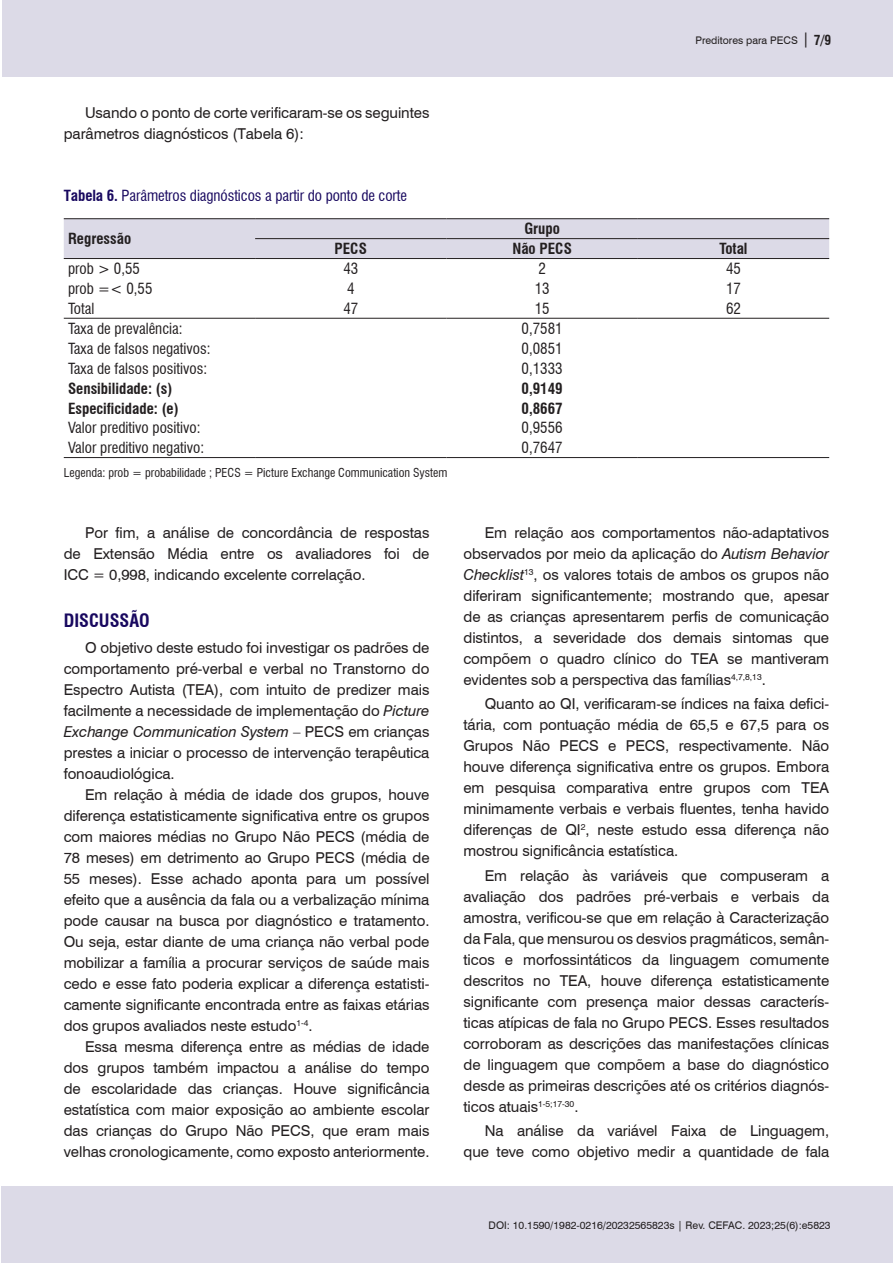
<style>
.page{position:relative;width:893px;height:1263px;background:#fff}
.page>*{position:absolute;margin:0;border:0;box-sizing:border-box;transform-origin:0 0}
.Nivel_1{font:700 condensed 18px "Swiss 721 BT";color:#18085f}
.Corpo_do_texto{font:15px/21px "Swiss 721 BT";letter-spacing:-.005em;color:#231f20;text-align:justify}
.Texto_tabelas{font:condensed 15px "Swiss 721 BT";color:#231f20}
.Texto_tabelas-2{font:700 condensed 15px "Swiss 721 BT";color:#231f20}
.Titulo_tabelas_e_gráficos{font:condensed 15px "Swiss 721 BT";letter-spacing:-.005em;color:#18085f}
.Legendas{font:condensed 12px "Swiss 721 BT";color:#231f20}
.t1{font:10.5px "Swiss 721 BT";color:#231f20}
.s1{font-size:15px}
.s2{font-weight:700;font-stretch:condensed;font-size:13.5px}
.s3{font-weight:700}
.s4{font-style:italic}
</style>
<div class="page">
<div style="left:1px;top:1186px;width:892px;height:77px;background:#dcdae7"></div>
<div style="left:2px;top:0;width:891px;height:77px;background:#dcdae7"></div>
<div style="left:64px;top:219px;width:765px;height:39px;background:#dcdae7"></div>
<hr style="left:255px;top:238px;width:191px;height:1px;background:#231f20">
<hr style="left:446px;top:238px;width:192px;height:1px;background:#231f20">
<hr style="left:638px;top:238px;width:191px;height:1px;background:#231f20">
<hr style="left:64px;top:258px;width:191px;height:1px;background:#231f20">
<hr style="left:255px;top:258px;width:191px;height:1px;background:#231f20">
<hr style="left:446px;top:258px;width:192px;height:1px;background:#231f20">
<hr style="left:638px;top:258px;width:191px;height:1px;background:#231f20">
<hr style="left:64px;top:318px;width:191px;height:1px;background:#231f20">
<hr style="left:255px;top:318px;width:191px;height:1px;background:#231f20">
<hr style="left:446px;top:318px;width:192px;height:1px;background:#231f20">
<hr style="left:638px;top:318px;width:191px;height:1px;background:#231f20">
<hr style="left:64px;top:218px;width:191px;height:1px;background:#231f20">
<hr style="left:255px;top:218px;width:191px;height:1px;background:#231f20">
<hr style="left:446px;top:218px;width:192px;height:1px;background:#231f20">
<hr style="left:638px;top:218px;width:191px;height:1px;background:#231f20">
<hr style="left:64px;top:457px;width:191px;height:1px;background:#231f20">
<hr style="left:255px;top:457px;width:191px;height:1px;background:#231f20">
<hr style="left:446px;top:457px;width:192px;height:1px;background:#231f20">
<hr style="left:638px;top:457px;width:191px;height:1px;background:#231f20">
<p class="Corpo_do_texto" style="left:64px;top:101px;width:367px;text-indent:21px">Usando o ponto de corte verificaram-se os seguintes parâmetros diagnósticos (Tabela 6):</p>
<p class="t1" style="left:695px;top:33px;width:137px">Preditores para PECS <span class="s1">|</span> <span class="s2">7/9</span></p>
<p class="Titulo_tabelas_e_gráficos" style="left:64px;top:187px;width:345px"><span class="s3">Tabela 6.</span> Parâmetros diagnósticos a partir do ponto de corte</p>
<p class="Texto_tabelas-2" style="left:68px;top:230px;width:65px">Regressão</p>
<p class="Texto_tabelas-2" style="left:524px;top:220px;width:37px">Grupo</p>
<p class="Texto_tabelas-2" style="left:335px;top:240px;width:34px">PECS</p>
<p class="Texto_tabelas-2" style="left:512px;top:240px;width:61px">Não PECS</p>
<p class="Texto_tabelas-2" style="left:719px;top:240px;width:30px">Total</p>
<p class="Texto_tabelas" style="left:68px;top:260px;width:74px">prob &gt; 0,55</p>
<p class="Texto_tabelas" style="left:343px;top:260px;width:16px">43</p>
<p class="Texto_tabelas" style="left:538px;top:260px;width:9px">2</p>
<p class="Texto_tabelas" style="left:726px;top:260px;width:16px">45</p>
<p class="Texto_tabelas" style="left:68px;top:280px;width:86px">prob =&lt; 0,55</p>
<p class="Texto_tabelas" style="left:347px;top:280px;width:9px">4</p>
<p class="Texto_tabelas" style="left:535px;top:280px;width:16px">13</p>
<p class="Texto_tabelas" style="left:726px;top:280px;width:16px">17</p>
<p class="Texto_tabelas" style="left:68px;top:300px;width:28px">Total</p>
<p class="Texto_tabelas" style="left:343px;top:300px;width:16px">47</p>
<p class="Texto_tabelas" style="left:535px;top:300px;width:16px">15</p>
<p class="Texto_tabelas" style="left:726px;top:300px;width:16px">62</p>
<p class="Texto_tabelas" style="left:68px;top:319px;width:116px">Taxa de prevalência:</p>
<p class="Texto_tabelas" style="left:522px;top:319px;width:43px">0,7581</p>
<p class="Texto_tabelas" style="left:68px;top:339px;width:144px">Taxa de falsos negativos:</p>
<p class="Texto_tabelas" style="left:522px;top:339px;width:43px">0,0851</p>
<p class="Texto_tabelas" style="left:68px;top:359px;width:141px">Taxa de falsos positivos:</p>
<p class="Texto_tabelas" style="left:522px;top:359px;width:43px">0,1333</p>
<p class="Texto_tabelas-2" style="left:68px;top:379px;width:106px">Sensibilidade: (s)</p>
<p class="Texto_tabelas-2" style="left:522px;top:379px;width:43px">0,9149</p>
<p class="Texto_tabelas-2" style="left:68px;top:399px;width:112px">Especificidade: (e)</p>
<p class="Texto_tabelas-2" style="left:522px;top:399px;width:43px">0,8667</p>
<p class="Texto_tabelas" style="left:68px;top:419px;width:134px">Valor preditivo positivo:</p>
<p class="Texto_tabelas" style="left:522px;top:419px;width:43px">0,9556</p>
<p class="Texto_tabelas" style="left:68px;top:439px;width:138px">Valor preditivo negativo:</p>
<p class="Texto_tabelas" style="left:522px;top:439px;width:43px">0,7647</p>
<p class="Legendas" style="left:64px;top:465px;width:385px">Legenda: prob = probabilidade ; PECS = Picture Exchange Communication System</p>
<p class="Corpo_do_texto" style="left:64px;top:522px;width:367px;text-indent:21px">Por fim, a análise de concordância de respostas de Extensão Média entre os avaliadores foi de ICC = 0,998, indicando excelente correlação.</p>
<p class="Nivel_1" style="left:64px;top:610px;width:88px">DISCUSSÃO</p>
<p class="Corpo_do_texto" style="left:64px;top:636px;width:367px;text-indent:21px">O objetivo deste estudo foi investigar os padrões de comportamento pré-verbal e verbal no Transtorno do Espectro Autista (TEA), com intuito de predizer mais facilmente a necessidade de implementação do <span class="s4">Picture Exchange Communication System</span> – PECS em crianças prestes a iniciar o processo de intervenção terapêutica fonoaudiológica.</p>
<p class="Corpo_do_texto" style="left:64px;top:783px;width:367px;text-indent:21px">Em relação à média de idade dos grupos, houve diferença estatisticamente significativa entre os grupos com maiores médias no Grupo Não PECS (média de 78 meses) em detrimento ao Grupo PECS (média de 55 meses). Esse achado aponta para um possível efeito que a ausência da fala ou a verbalização mínima pode causar na busca por diagnóstico e tratamento.<br>Ou seja, estar diante de uma criança não verbal pode mobilizar a família a procurar serviços de saúde mais cedo e esse fato poderia explicar a diferença estatisti&shy;camente significante encontrada entre as faixas etárias dos grupos avaliados neste estudo<sup>1-4</sup>.</p>
<p class="Corpo_do_texto" style="left:64px;top:1035px;width:367px;text-indent:21px">Essa mesma diferença entre as médias de idade dos grupos também impactou a análise do tempo de escolaridade das crianças. Houve significância estatística com maior exposição ao ambiente escolar das crianças do Grupo Não PECS, que eram mais velhas cronologicamente, como exposto anteriormente.</p>
<p class="Corpo_do_texto" style="left:463px;top:522px;width:367px;text-indent:21px">Em relação aos comportamentos não-adaptativos observados por meio da aplicação do <span class="s4">Autism Behavior Checklist</span><sup>13</sup>, os valores totais de ambos os grupos não diferiram significantemente; mostrando que, apesar de as crianças apresentarem perfis de comunicação distintos, a severidade dos demais sintomas que compõem o quadro clínico do TEA se mantiveram evidentes sob a perspectiva das famílias<sup>4,7,8,13</sup>.</p>
<p class="Corpo_do_texto" style="left:463px;top:693px;width:367px;text-indent:21px">Quanto ao QI, verificaram-se índices na faixa defici&shy;tária, com pontuação média de 65,5 e 67,5 para os Grupos Não PECS e PECS, respectivamente. Não houve diferença significativa entre os grupos. Embora em pesquisa comparativa entre grupos com TEA minimamente verbais e verbais fluentes, tenha havido diferenças de QI<sup>2</sup>, neste estudo essa diferença não mostrou significância estatística.</p>
<p class="Corpo_do_texto" style="left:463px;top:864px;width:367px;text-indent:21px">Em relação às variáveis que compuseram a avaliação dos padrões pré-verbais e verbais da amostra, verificou-se que em relação à Caracterização da Fala, que mensurou os desvios pragmáticos, semân&shy;ticos e morfossintáticos da linguagem comumente descritos no TEA, houve diferença estatisticamente significante com presença maior dessas caracterís&shy;ticas atípicas de fala no Grupo PECS. Esses resultados corroboram as descrições das manifestações clínicas de linguagem que compõem a base do diagnóstico desde as primeiras descrições até os critérios diagnós&shy;ticos atuais<sup>1-5;17-30</sup>.</p>
<p class="Corpo_do_texto" style="left:463px;top:1119px;width:367px;text-align:right">Na análise da variável Faixa de Linguagem, que teve como objetivo medir a quantidade de fala</p>
<p class="t1" style="left:489px;top:1218px;width:343px">DOI: 10.1590/1982-0216/20232565823s | Rev. CEFAC. 2023;25(6):e5823</p>
</div>
